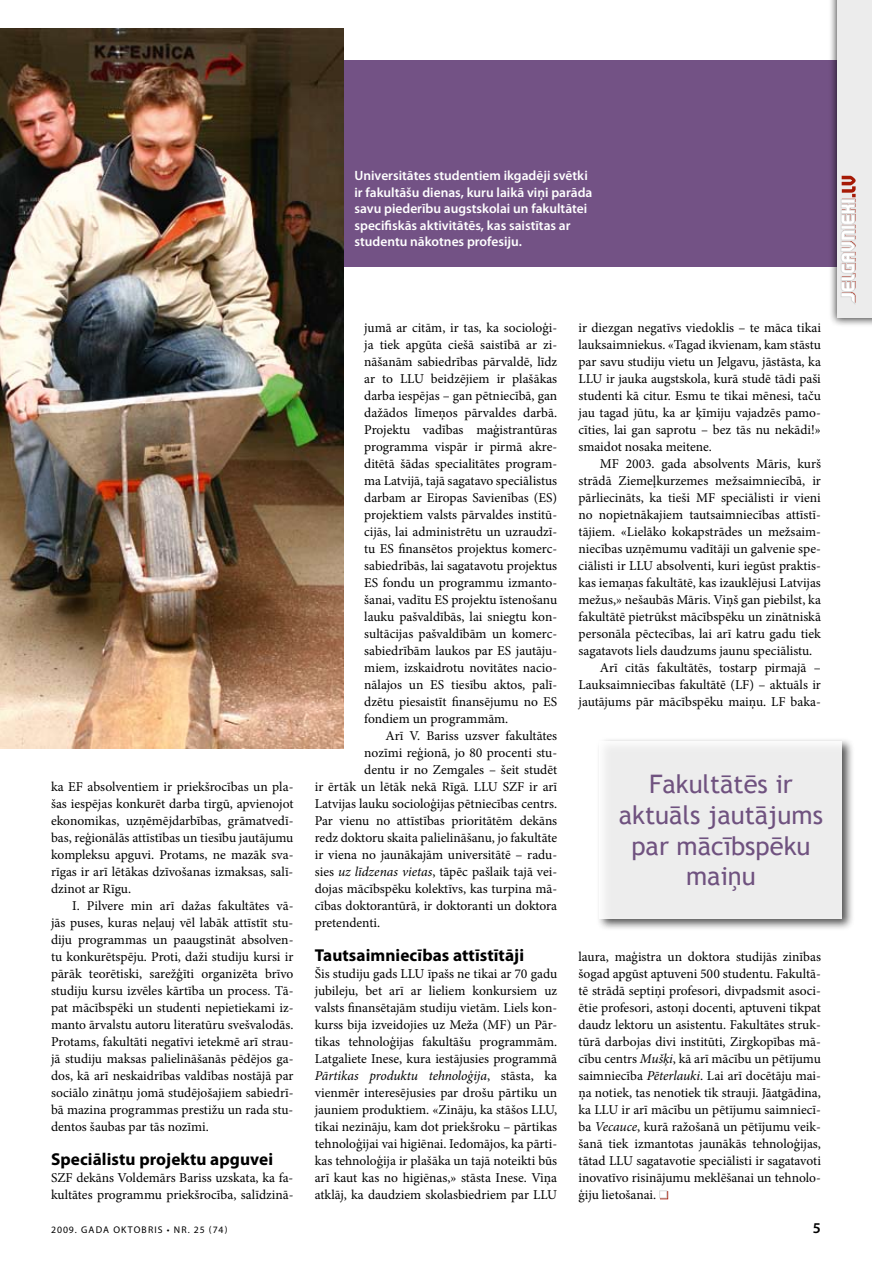
<style>
.page{position:relative;width:872px;height:1263px;background:#fff}
.page>*{position:absolute;margin:0;border:0;box-sizing:border-box;transform-origin:0 0}
.t1{font:25.5px/30.6px "Trebuchet MS";color:#735285;text-align:center}
.t2{font:700 17.25px "Myriad Pro";letter-spacing:.005em;color:#000}
.t3{font:600 15px "Myriad Pro";color:#000}
.t4{font:13.5px/17px "Minion Pro";color:#000;text-align:justify}
.t5{font:600 13.5px/16.5px "Myriad Pro";color:#fff}
.t6{font:9.75px "Myriad Pro";letter-spacing:.12em;color:#000}
.s1{font-style:italic}
</style>
<div class="page">
<div style="left:0;top:60px;width:872px;height:206px;background:#735285"></div>
<div style="left:828px;top:0;width:44px;height:333px;background:#000;opacity:.75"></div>
<div style="left:837px;top:0;width:35px;height:317px;background:#ececec"></div>
<svg style="left:840px;top:176px;width:15px;height:128px"></svg>
<svg style="left:660px;top:1191px;width:8px;height:8px"></svg>
<div style="left:659px;top:1190px;width:8px;height:8px;background:#fff;border:1px solid #d9dada"></div>
<img style="left:0;top:28px;width:343px;height:720px">
<div style="left:596px;top:737px;width:274px;height:200px;background:#000;opacity:.67"></div>
<div style="left:600px;top:741px;width:242px;height:177px;background:#ededed"></div>
<p class="t5" style="left:354px;top:167px;width:239px">Universitātes studentiem ikgadēji svētki ir fakultāšu dienas, kuru laikā viņi parāda savu piederību augstskolai un fakultātei specifiskās aktivitātēs, kas saistītas ar studentu nākotnes profesiju.</p>
<p class="t4" style="left:51px;top:778px;width:244px">ka EF absolventiem ir priekšrocības un pla&shy;šas iespējas konkurēt darba tirgū, apvienojot ekonomikas, uzņēmējdarbības, grāmatvedī&shy;bas, reģionālās attīstības un tiesību jautājumu kompleksu apguvi. Protams, ne mazāk sva&shy;rīgas ir arī lētākas dzīvošanas izmaksas, salī&shy;dzinot ar Rīgu.</p>
<p class="t4" style="left:51px;top:897px;width:244px;text-indent:21px">I. Pilvere min arī dažas fakultātes vā&shy;jās puses, kuras neļauj vēl labāk attīstīt stu&shy;diju programmas un paaugstināt absolven&shy;tu konkurētspēju. Proti, daži studiju kursi ir pārāk teorētiski, sarežģīti organizēta brīvo studiju kursu izvēles kārtība un process. Tā&shy;pat mācībspēki un studenti nepietiekami iz&shy;manto ārvalstu autoru literatūru svešvalodās.<br>Protams, fakultāti negatīvi ietekmē arī strau&shy;jā studiju maksas palielināšanās pēdējos ga&shy;dos, kā arī neskaidrības valdības nostājā par sociālo zinātņu jomā studējošajiem sabiedrī&shy;bā mazina programmas prestižu un rada stu&shy;dentos šaubas par tās nozīmi.</p>
<p class="t2" style="left:51px;top:1148px;width:223px">Speciālistu projektu apguvei</p>
<p class="t4" style="left:51px;top:1169px;width:244px">SZF dekāns Voldemārs Bariss uzskata, ka fa&shy;kultātes programmu priekšrocība, salīdzinā-</p>
<p class="t4" style="left:364px;top:319px;width:194px">jumā ar citām, ir tas, ka socioloģi&shy;ja tiek apgūta ciešā saistībā ar zi&shy;nāšanām sabiedrības pārvaldē, līdz ar to LLU beidzējiem ir plašākas darba iespējas – gan pētniecībā, gan dažādos līmeņos pārvaldes darbā.<br>Projektu vadības maģistrantūras programma vispār ir pirmā akre&shy;ditētā šādas specialitātes program&shy;ma Latvijā, tajā sagatavo speciālistus darbam ar Eiropas Savienības (ES) projektiem valsts pārvaldes institū&shy;cijās, lai administrētu un uzraudzī&shy;tu ES finansētos projektus komerc&shy;sabiedrībās, lai sagatavotu projektus ES fondu un programmu izmanto&shy;šanai, vadītu ES projektu īstenošanu lauku pašvaldībās, lai sniegtu kon&shy;sultācijas pašvaldībām un komerc&shy;sabiedrībām laukos par ES jautāju&shy;miem, izskaidrotu novitātes nacio&shy;nālajos un ES tiesību aktos, palī&shy;dzētu piesaistīt finansējumu no ES fondiem un programmām.</p>
<p class="t4" style="left:385px;top:727px;width:173px">Arī V. Bariss uzsver fakultātes</p>
<p class="t4" style="left:364px;top:744px;width:194px">nozīmi reģionā, jo 80 procenti stu-</p>
<p class="t4" style="left:364px;top:761px;width:194px">dentu ir no Zemgales – šeit studēt</p>
<p class="t4" style="left:315px;top:778px;width:244px">ir ērtāk un lētāk nekā Rīgā. LLU SZF ir arī</p>
<p class="t4" style="left:315px;top:795px;width:244px">Latvijas lauku socioloģijas pētniecības centrs.</p>
<p class="t4" style="left:315px;top:812px;width:244px">Par vienu no attīstības prioritātēm dekāns</p>
<p class="t4" style="left:315px;top:829px;width:244px">redz doktoru skaita palielināšanu, jo fakultāte</p>
<p class="t4" style="left:315px;top:846px;width:244px">ir viena no jaunākajām universitātē – radu-</p>
<p class="t4" style="left:315px;top:863px;width:244px">sies <span class="s1">uz līdzenas vietas</span>, tāpēc pašlaik tajā vei-</p>
<p class="t4" style="left:315px;top:880px;width:244px">dojas mācībspēku kolektīvs, kas turpina mā-</p>
<p class="t4" style="left:315px;top:897px;width:244px">cības doktorantūrā, ir doktoranti un doktora</p>
<p class="t4" style="left:315px;top:914px;width:67px">pretendenti.</p>
<p class="t2" style="left:315px;top:944px;width:211px">Tautsaimniecības attīstītāji</p>
<p class="t4" style="left:315px;top:965px;width:244px">Šis studiju gads LLU īpašs ne tikai ar 70 gadu jubileju, bet arī ar lieliem konkursiem uz valsts finansētajām studiju vietām. Liels kon&shy;kurss bija izveidojies uz Meža (MF) un Pār&shy;tikas tehnoloģijas fakultāšu programmām.<br>Latgaliete Inese, kura iestājusies programmā <span class="s1">Pārtikas produktu tehnoloģija</span>, stāsta, ka vienmēr interesējusies par drošu pārtiku un jauniem produktiem. «Zināju, ka stāšos LLU, tikai nezināju, kam dot priekšroku – pārtikas tehnoloģijai vai higiēnai. Iedomājos, ka pārti&shy;kas tehnoloģija ir plašāka un tajā noteikti būs arī kaut kas no higiēnas,» stāsta Inese. Viņa atklāj, ka daudziem skolasbiedriem par LLU</p>
<p class="t4" style="left:578px;top:319px;width:244px">ir diezgan negatīvs viedoklis – te māca tikai lauksaimniekus. «Tagad ikvienam, kam stāstu par savu studiju vietu un Jelgavu, jāstāsta, ka LLU ir jauka augstskola, kurā studē tādi paši studenti kā citur. Esmu te tikai mēnesi, taču jau tagad jūtu, ka ar ķīmiju vajadzēs pamo&shy;cīties, lai gan saprotu – bez tās nu nekādi!» smaidot nosaka meitene.</p>
<p class="t4" style="left:600px;top:455px;width:223px">MF 2003. gada absolvents Māris, kurš</p>
<p class="t4" style="left:578px;top:472px;width:244px">strādā Ziemeļkurzemes mežsaimniecībā, ir</p>
<p class="t4" style="left:578px;top:489px;width:244px">pārliecināts, ka tieši MF speciālisti ir vieni</p>
<p class="t4" style="left:578px;top:506px;width:244px">no nopietnākajiem tautsaimniecības attīstī-</p>
<p class="t4" style="left:578px;top:523px;width:244px">tājiem. «Lielāko kokapstrādes un mežsaim-</p>
<p class="t4" style="left:578px;top:540px;width:244px">niecības uzņēmumu vadītāji un galvenie spe-</p>
<p class="t4" style="left:578px;top:557px;width:244px">ciālisti ir LLU absolventi, kuri iegūst praktis-</p>
<p class="t4" style="left:578px;top:574px;width:244px">kas iemaņas fakultātē, kas izauklējusi Latvijas</p>
<p class="t4" style="left:578px;top:591px;width:244px">mežus,» nešaubās Māris. Viņš gan piebilst, ka</p>
<p class="t4" style="left:578px;top:608px;width:244px">fakultātē pietrūkst mācībspēku un zinātniskā</p>
<p class="t4" style="left:578px;top:625px;width:244px">personāla pēctecības, lai arī katru gadu tiek</p>
<p class="t4" style="left:578px;top:642px;width:235px">sagatavots liels daudzums jaunu speciālistu.</p>
<p class="t4" style="left:600px;top:659px;width:223px">Arī citās fakultātēs, tostarp pirmajā –</p>
<p class="t4" style="left:578px;top:676px;width:244px">Lauksaimniecības fakultātē (LF) – aktuāls ir</p>
<p class="t4" style="left:578px;top:693px;width:244px">jautājums pār mācībspēku maiņu. LF baka-</p>
<h1 class="t1" style="left:619px;top:769px;width:206px">Fakultātēs ir aktuāls jautājums par mācībspēku maiņu</h1>
<p class="t4" style="left:578px;top:948px;width:244px">laura, maģistra un doktora studijās zinības šogad apgūst aptuveni 500 studentu. Fakultā&shy;tē strādā septiņi profesori, divpadsmit asoci&shy;ētie profesori, astoņi docenti, aptuveni tikpat daudz lektoru un asistentu. Fakultātes struk&shy;tūrā darbojas divi institūti, Zirgkopības mā&shy;cību centrs <span class="s1">Mušķi</span>, kā arī mācību un pētījumu saimniecība <span class="s1">Pēterlauki</span>. Lai arī docētāju mai&shy;ņa notiek, tas nenotiek tik strauji. Jāatgādina, ka LLU ir arī mācību un pētījumu saimniecī&shy;ba <span class="s1">Vecauce</span>, kurā ražošanā un pētījumu veik&shy;šanā tiek izmantotas jaunākās tehnoloģijas, tātad LLU sagatavotie speciālisti ir sagatavoti inovatīvo risinājumu meklēšanai un tehnolo&shy;ģiju lietošanai.</p>
<p class="t6" style="left:51px;top:1224px;width:178px">2009. GADA OKTOBRIS • NR. 25 (74)</p>
<p class="t3" style="left:813px;top:1218px;width:10px">5</p>
</div>
